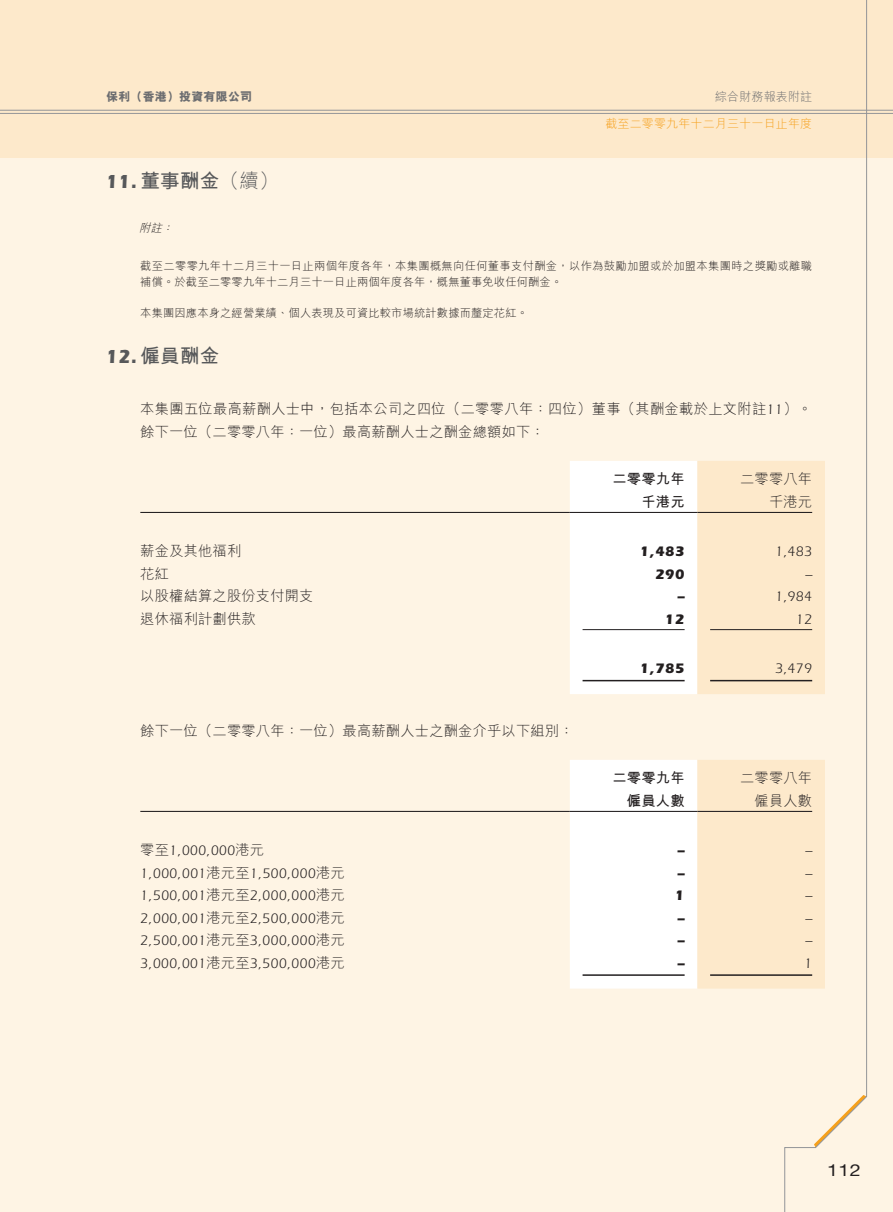
<style>
.page{position:relative;width:893px;height:1212px;background:#fde9cb}
.page>*{position:absolute;margin:0;border:0;box-sizing:border-box;transform-origin:0 0}
.Heading_1{font:700 19.5px "M Hei HK";letter-spacing:.015em;color:#57585a}
.t1{font:16.5px "Helvetica Neue LT Std";color:#231f20;scale:1.2 1}
.Body_Text{font:14.25px "ITC Eras Std";letter-spacing:.015em;color:#231f20}
.Body_Text-2{font:300 14.25px/22.5px "M Hei HK";letter-spacing:.015em;color:#231f20}
.Body_Text-3{font:700 14.25px "ITC Eras Std";letter-spacing:.015em;color:#231f20}
.Body_Text-4{font:700 14.25px "M Hei HK";letter-spacing:.015em;color:#231f20}
.t2{font:300 12px "M Hei HK";letter-spacing:.015em;color:#f6a01b}
.t3{font:800 12px "M Hei HK";letter-spacing:.015em;color:#6c6d70}
.t4{font:300 12px "M Hei HK";letter-spacing:.015em;color:#6c6d70}
.Notes{font:300 11.25px/15.8px "M Hei HK";letter-spacing:.015em;color:#231f20}
.Notes-2{font:italic 300 11.25px "M Hei HK";color:#231f20}
.s1{font-family:"ITC Eras Std"}
.s2{font-weight:300}
.s3{font-family:"ITC Eras Std";font-weight:400}
.s4{font-family:"M Hei HK";font-weight:300}
</style>
<div class="page">
<div style="left:0;top:159px;width:893px;height:1053px;background:#fef4e4"></div>
<svg style="left:784px;top:0;width:83px;height:1212px"></svg>
<svg style="left:1px;top:32px;width:892px;height:128px"></svg>
<svg style="left:570px;top:461px;width:255px;height:233px;background:#fdf3e4"></svg>
<hr style="left:140px;top:512px;width:430px;height:1px;background:#231f20">
<hr style="left:570px;top:512px;width:127px;height:1px;background:#231f20">
<hr style="left:697px;top:512px;width:115px;height:1px;background:#231f20">
<hr style="left:583px;top:629px;width:102px;height:1px;background:#231f20">
<hr style="left:710px;top:629px;width:102px;height:1px;background:#231f20">
<hr style="left:583px;top:680px;width:102px;height:1px;background:#231f20">
<hr style="left:710px;top:680px;width:102px;height:1px;background:#231f20">
<svg style="left:570px;top:760px;width:255px;height:228px;background:#fdf3e4"></svg>
<hr style="left:140px;top:811px;width:430px;height:1px;background:#231f20">
<hr style="left:570px;top:811px;width:127px;height:1px;background:#231f20">
<hr style="left:697px;top:811px;width:115px;height:1px;background:#231f20">
<hr style="left:583px;top:974px;width:102px;height:2px;background:#231f20">
<hr style="left:710px;top:974px;width:102px;height:2px;background:#231f20">
<p class="t3" style="left:106px;top:90px;width:147px">保利（香港）投資有限公司</p>
<p class="t4" style="left:715px;top:90px;width:99px">綜合財務報表附註</p>
<p class="t2" style="left:605px;top:117px;width:208px">截至二零零九年十二月三十一日止年度</p>
<p class="Heading_1" style="left:106px;top:166px;width:174px"><span class="s1">11.</span> 董事酬金<span class="s2">（續(</span></p>
<p class="Notes-2" style="left:162px;top:222px;width:16px">：</p>
<p class="Notes-2" style="left:139px;top:222px;width:27px">附註</p>
<p class="Notes" style="left:140px;top:258px;width:673px">截至二零零九年十二月三十一日止兩個年度各年，本集團概無向任何董事支付酬金，以作為鼓勵加盟或於加盟本集團時之獎勵或離職補償。於截至二零零九年十二月三十一日止兩個年度各年，概無董事免收任何酬金。</p>
<p class="Notes" style="left:140px;top:305px;width:389px">本集團因應本身之經營業績、個人表現及可資比較市場統計數據而釐定花紅。</p>
<p class="Heading_1" style="left:106px;top:342px;width:115px"><span class="s1">12.</span> 僱員酬金</p>
<p class="Body_Text-2" style="left:140px;top:397px;width:673px">本集團五位最高薪酬人士中，包括本公司之四位（二零零八年：四位）董事（其酬金載於上文附註<span class="s3">11</span>(。餘下一位（二零零八年：一位）最高薪酬人士之酬金總額如下：</p>
<p class="Body_Text-2" style="left:740px;top:467px;width:74px">二零零八年</p>
<p class="Body_Text-4" style="left:612px;top:469px;width:74px">二零零九年</p>
<p class="Body_Text-2" style="left:140px;top:539px;width:102px">薪金及其他福利</p>
<p class="Body_Text-2" style="left:140px;top:562px;width:30px">花紅</p>
<p class="Body_Text-2" style="left:140px;top:584px;width:175px">以股權結算之股份支付開支</p>
<p class="Body_Text-2" style="left:140px;top:607px;width:117px">退休福利計劃供款</p>
<p class="Body_Text-2" style="left:140px;top:719px;width:435px">餘下一位（二零零八年：一位）最高薪酬人士之酬金介乎以下組別：</p>
<p class="Body_Text" style="left:140px;top:842px;width:125px"><span class="s4">零至</span>1,000,000<span class="s4">港元</span></p>
<p class="Body_Text" style="left:140px;top:865px;width:206px">1,000,001<span class="s4">港元至</span>1,500,000<span class="s4">港元</span></p>
<p class="Body_Text" style="left:140px;top:887px;width:206px">1,500,001<span class="s4">港元至</span>2,000,000<span class="s4">港元</span></p>
<p class="Body_Text" style="left:140px;top:910px;width:206px">2,000,001<span class="s4">港元至</span>2,500,000<span class="s4">港元</span></p>
<p class="Body_Text" style="left:140px;top:932px;width:206px">2,500,001<span class="s4">港元至</span>3,000,000<span class="s4">港元</span></p>
<p class="Body_Text" style="left:140px;top:955px;width:206px">3,000,001<span class="s4">港元至</span>3,500,000<span class="s4">港元</span></p>
<p class="Body_Text-4" style="left:641px;top:491px;width:45px">千港元</p>
<p class="Body_Text-3" style="left:640px;top:543px;width:46px">1,483</p>
<p class="Body_Text-3" style="left:655px;top:566px;width:31px">290</p>
<p class="Body_Text-3" style="left:677px;top:588px;width:9px">–</p>
<p class="Body_Text-3" style="left:665px;top:611px;width:21px">12</p>
<p class="Body_Text-3" style="left:640px;top:660px;width:46px">1,785</p>
<p class="Body_Text-4" style="left:612px;top:767px;width:74px">二零零九年</p>
<p class="Body_Text-4" style="left:627px;top:790px;width:59px">僱員人數</p>
<p class="Body_Text-3" style="left:677px;top:842px;width:9px">–</p>
<p class="Body_Text-3" style="left:677px;top:865px;width:9px">–</p>
<p class="Body_Text-3" style="left:675px;top:887px;width:11px">1</p>
<p class="Body_Text-3" style="left:677px;top:910px;width:9px">–</p>
<p class="Body_Text-3" style="left:677px;top:932px;width:9px">–</p>
<p class="Body_Text-3" style="left:677px;top:955px;width:9px">–</p>
<p class="Body_Text-2" style="left:769px;top:490px;width:45px">千港元</p>
<p class="Body_Text" style="left:775px;top:544px;width:39px">1,483</p>
<p class="Body_Text" style="left:805px;top:566px;width:9px">–</p>
<p class="Body_Text" style="left:775px;top:589px;width:39px">1,984</p>
<p class="Body_Text" style="left:796px;top:611px;width:18px">12</p>
<p class="Body_Text" style="left:775px;top:661px;width:39px">3,479</p>
<p class="Body_Text-2" style="left:740px;top:766px;width:74px">二零零八年</p>
<p class="Body_Text-2" style="left:755px;top:789px;width:59px">僱員人數</p>
<p class="Body_Text" style="left:805px;top:842px;width:9px">–</p>
<p class="Body_Text" style="left:805px;top:865px;width:9px">–</p>
<p class="Body_Text" style="left:805px;top:887px;width:9px">–</p>
<p class="Body_Text" style="left:805px;top:910px;width:9px">–</p>
<p class="Body_Text" style="left:805px;top:932px;width:9px">–</p>
<p class="Body_Text" style="left:804px;top:955px;width:10px">1</p>
<p class="t1" style="left:827px;top:1160px;width:29px">112</p>
</div>
